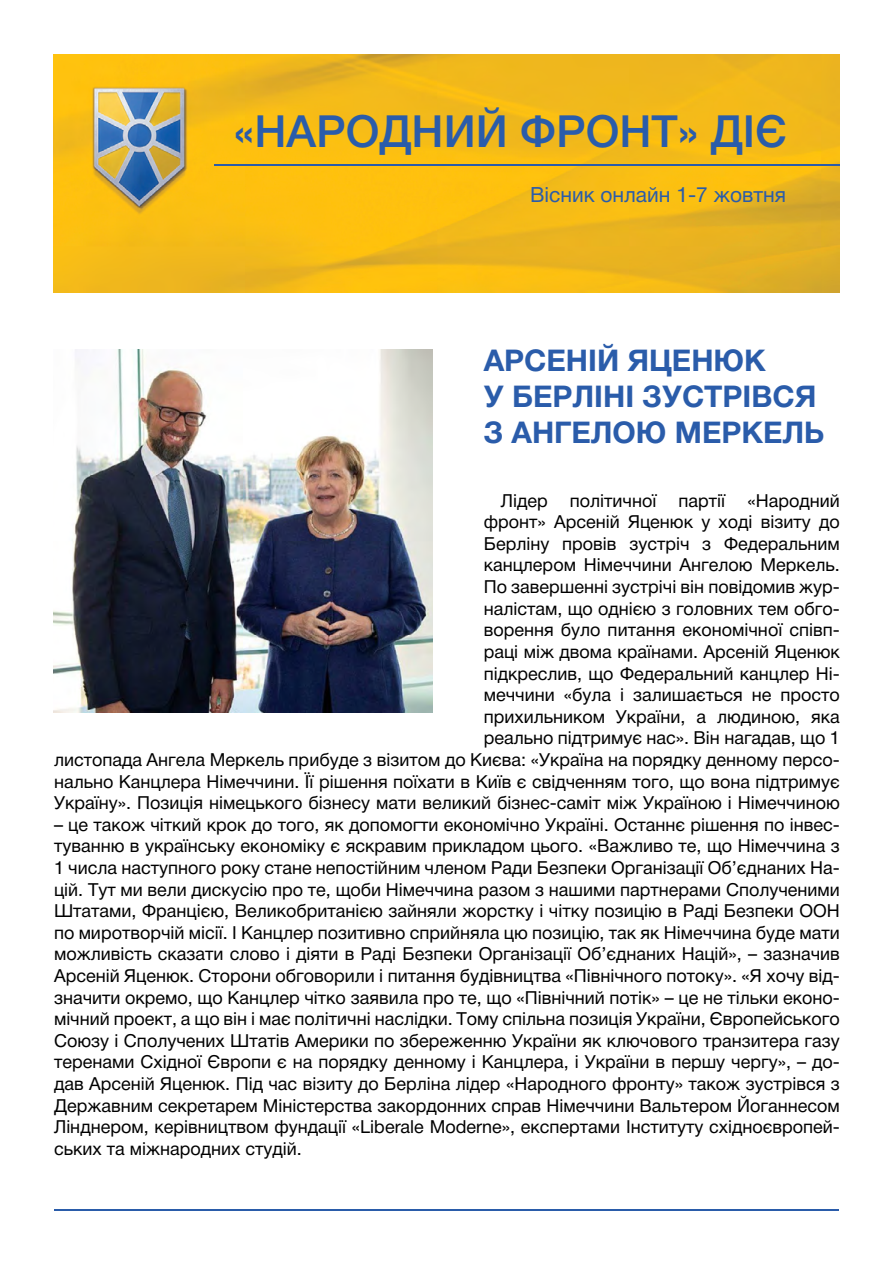
<style>
.page{position:relative;width:893px;height:1263px;background:#fff}
.page>*{position:absolute;margin:0;border:0;box-sizing:border-box;transform-origin:0 0}
.t1{font:44.4px "Helvetica 6 Medium";color:#2a5caa}
.t2{font:30px/36px "Helvetica 7 Bold";color:#2a5caa}
.t3{font:21px "Helvetica 5 Normal";color:#2a5caa}
.t4{font:18px/21.6px "Helvetica 5 Normal";color:#000;text-align:right}
</style>
<div class="page">
<img style="left:53px;top:54px;width:787px;height:238px">
<hr style="left:215px;top:165px;width:625px;height:1px;background:#2a5caa">
<hr style="left:54px;top:1209px;width:785px;height:1px;background:#2a5caa">
<img style="left:53px;top:349px;width:380px;height:364px">
<h1 class="t1" style="left:234px;top:107px;width:555px">«НАРОДНИЙ ФРОНТ» ДІЄ</h1>
<p class="t3" style="left:530px;top:184px;width:257px">Вісник онлайн 1-7 жовтня</p>
<h2 class="t2" style="left:484px;top:342px;width:342px">АРСЕНІЙ ЯЦЕНЮК<br>У БЕРЛІНІ ЗУСТРІВСЯ<br>З АНГЕЛОЮ МЕРКЕЛЬ</h2>
<p class="t4" style="left:54px;top:490px;width:787px">Лідер політичної партії «Народний<br>фронт» Арсеній Яценюк у ході візиту до<br>Берліну провів зустріч з Федеральним<br>канцлером Німеччини Ангелою Меркель.<br>По завершенні зустрічі він повідомив жур-<br>налістам, що однією з головних тем обго-<br>ворення було питання економічної співп-<br>раці між двома країнами. Арсеній Яценюк<br>підкреслив, що Федеральний канцлер Ні-<br>меччини «була і залишається не просто<br>прихильником України, а людиною, яка<br>реально підтримує нас». Він нагадав, що 1<br>листопада Ангела Меркель прибуде з візитом до Києва: «Україна на порядку денному персо&shy;нально Канцлера Німеччини. Її рішення поїхати в Київ є свідченням того, що вона підтримує Україну». Позиція німецького бізнесу мати великий бізнес-саміт між Україною і Німеччиною</p>
<p class="t4" style="left:54px;top:814px;width:787px;text-align:justify">– це також чіткий крок до того, як допомогти економічно Україні. Останнє рішення по інвес&shy;туванню в українську економіку є яскравим прикладом цього. «Важливо те, що Німеччина з 1 числа наступного року стане непостійним членом Ради Безпеки Організації Об’єднаних На&shy;цій. Тут ми вели дискусію про те, щоби Німеччина разом з нашими партнерами Сполученими Штатами, Францією, Великобританією зайняли жорстку і чітку позицію в Раді Безпеки ООН по миротворчій місії. І Канцлер позитивно сприйняла цю позицію, так як Німеччина буде мати можливість сказати слово і діяти в Раді Безпеки Організації Об’єднаних Націй», – зазначив Арсеній Яценюк. Сторони обговорили і питання будівництва «Північного потоку». «Я хочу від&shy;значити окремо, що Канцлер чітко заявила про те, що «Північний потік» – це не тільки еконо&shy;мічний проект, а що він і має політичні наслідки. Тому спільна позиція України, Європейського Союзу і Сполучених Штатів Америки по збереженню України як ключового транзитера газу теренами Східної Європи є на порядку денному і Канцлера, і України в першу чергу», – до&shy;дав Арсеній Яценюк. Під час візиту до Берліна лідер «Народного фронту» також зустрівся з Державним секретарем Міністерства закордонних справ Німеччини Вальтером Йоганнесом Лінднером, керівництвом фундації «Liberale Moderne», експертами Інституту східноєвропей&shy;ських та міжнародних студій.</p>
</div>
